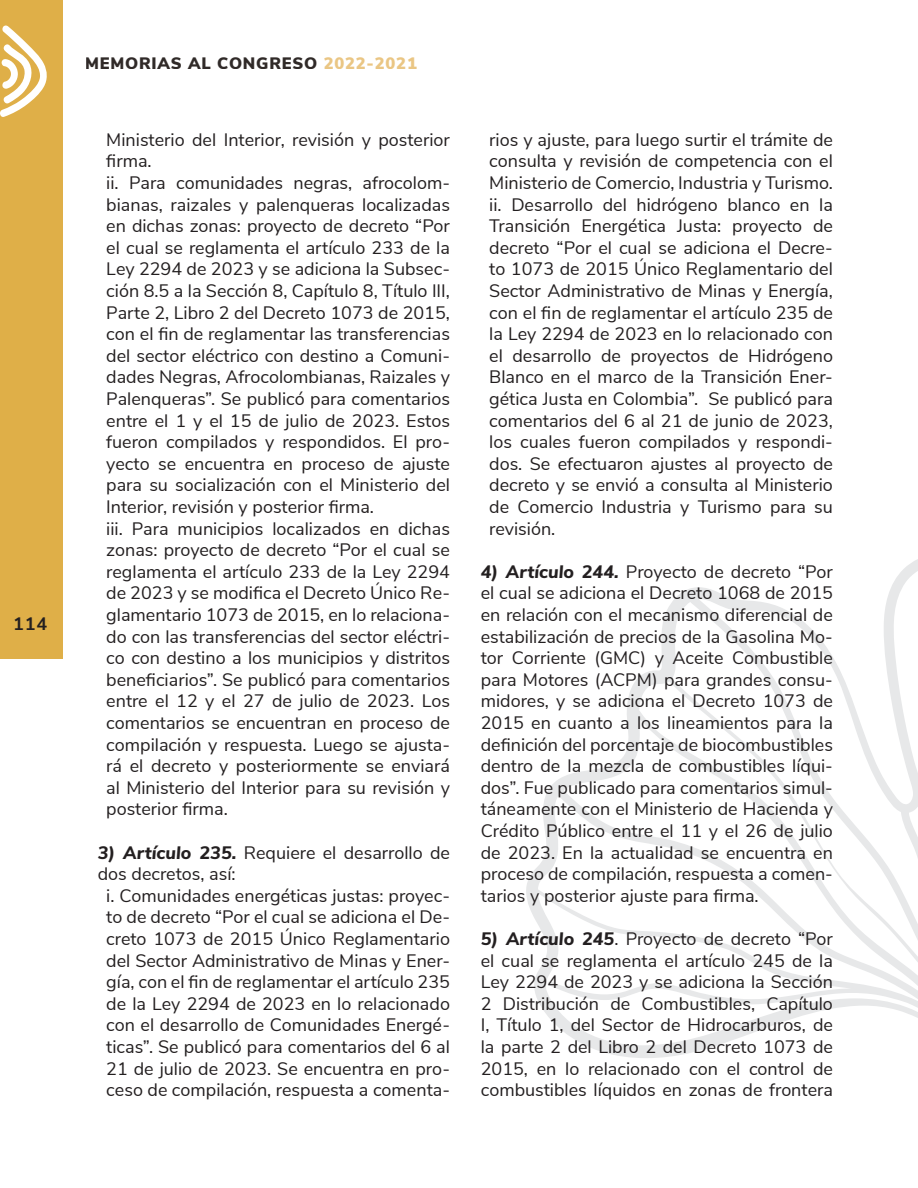
<style>
.page{position:relative;width:918px;height:1188px;background:#fff}
.page>*{position:absolute;margin:0;border:0;box-sizing:border-box;transform-origin:0 0}
.t1{font:18px/21.6px "Nunito Sans";color:#231f20;text-align:justify}
.t2{font:700 18px "Nunito Sans";color:#231f20}
.t3{font:900 16.5px "Nunito Sans";letter-spacing:.05em;color:#302a28}
.s1{color:#eac684}
.s2{font-weight:800;font-style:italic}
</style>
<div class="page">
<div style="left:0;top:0;width:63px;height:659px;background:#dfaf48"></div>
<svg style="left:526px;top:559px;width:392px;height:499px"></svg>
<svg style="left:0;top:25px;width:47px;height:92px"></svg>
<p class="t2" style="left:13px;top:611px;width:36px">114</p>
<p class="t3" style="left:85px;top:51px;width:333px">MEMORIAS AL CONGRESO <span class="s1">2022-2021</span></p>
<p class="t1" style="left:106px;top:128px;width:345px;text-align:left">Ministerio del Interior, revisión y posterior firma.<br>ii. Para comunidades negras, afrocolom&shy;bianas, raizales y palenqueras localizadas en dichas zonas: proyecto de decreto “Por el cual se reglamenta el artículo 233 de la Ley 2294 de 2023 y se adiciona la Subsec&shy;ción 8.5 a la Sección 8, Capítulo 8, Título III, Parte 2, Libro 2 del Decreto 1073 de 2015, con el fin de reglamentar las transferencias del sector eléctrico con destino a Comuni&shy;dades Negras, Afrocolombianas, Raizales y Palenqueras”. Se publicó para comentarios entre el 1 y el 15 de julio de 2023. Estos fueron compilados y respondidos. El pro&shy;yecto se encuentra en proceso de ajuste para su socialización con el Ministerio del Interior, revisión y posterior firma.<br>iii. Para municipios localizados en dichas zonas: proyecto de decreto “Por el cual se reglamenta el artículo 233 de la Ley 2294 de 2023 y se modifica el Decreto Único Re&shy;glamentario 1073 de 2015, en lo relaciona&shy;do con las transferencias del sector eléctri&shy;co con destino a los municipios y distritos beneficiarios”. Se publicó para comentarios entre el 12 y el 27 de julio de 2023. Los comentarios se encuentran en proceso de compilación y respuesta. Luego se ajusta&shy;rá el decreto y posteriormente se enviará al Ministerio del Interior para su revisión y posterior firma.</p>
<p class="t1" style="left:98px;top:840px;width:354px"><span class="s2">3) Artículo 235.</span> Requiere el desarrollo de</p>
<p class="t1" style="left:98px;top:862px;width:139px">dos decretos, así:</p>
<p class="t1" style="left:106px;top:884px;width:345px">i. Comunidades energéticas justas: proyec-</p>
<p class="t1" style="left:106px;top:905px;width:345px">to de decreto “Por el cual se adiciona el De-</p>
<p class="t1" style="left:106px;top:927px;width:345px">creto 1073 de 2015 Único Reglamentario</p>
<p class="t1" style="left:106px;top:948px;width:345px">del Sector Administrativo de Minas y Ener-</p>
<p class="t1" style="left:106px;top:970px;width:345px">gía, con el fin de reglamentar el artículo 235</p>
<p class="t1" style="left:106px;top:992px;width:345px">de la Ley 2294 de 2023 en lo relacionado</p>
<p class="t1" style="left:106px;top:1013px;width:345px">con el desarrollo de Comunidades Energé-</p>
<p class="t1" style="left:106px;top:1035px;width:345px">ticas”. Se publicó para comentarios del 6 al</p>
<p class="t1" style="left:106px;top:1056px;width:345px">21 de julio de 2023. Se encuentra en pro-</p>
<p class="t1" style="left:106px;top:1078px;width:345px">ceso de compilación, respuesta a comenta-</p>
<p class="t1" style="left:489px;top:128px;width:345px">rios y ajuste, para luego surtir el trámite de consulta y revisión de competencia con el Ministerio de Comercio, Industria y Turismo. ii. Desarrollo del hidrógeno blanco en la Transición Energética Justa: proyecto de decreto “Por el cual se adiciona el Decre&shy;to 1073 de 2015 Único Reglamentario del Sector Administrativo de Minas y Energía, con el fin de reglamentar el artículo 235 de la Ley 2294 de 2023 en lo relacionado con el desarrollo de proyectos de Hidrógeno Blanco en el marco de la Transición Ener&shy;gética Justa en Colombia”. Se publicó para comentarios del 6 al 21 de junio de 2023, los cuales fueron compilados y respondi&shy;dos. Se efectuaron ajustes al proyecto de decreto y se envió a consulta al Ministerio de Comercio Industria y Turismo para su revisión.</p>
<p class="t1" style="left:481px;top:560px;width:354px"><span class="s2">4) Artículo 244.</span> Proyecto de decreto “Por el cual se adiciona el Decreto 1068 de 2015 en relación con el mecanismo diferencial de estabilización de precios de la Gasolina Mo&shy;tor Corriente (GMC) y Aceite Combustible para Motores (ACPM) para grandes consu&shy;midores, y se adiciona el Decreto 1073 de 2015 en cuanto a los lineamientos para la definición del porcentaje de biocombustibles dentro de la mezcla de combustibles líqui&shy;dos”. Fue publicado para comentarios simul&shy;táneamente con el Ministerio de Hacienda y Crédito Público entre el 11 y el 26 de julio de 2023. En la actualidad se encuentra en proceso de compilación, respuesta a comen&shy;tarios y posterior ajuste para firma.</p>
<p class="t1" style="left:481px;top:927px;width:354px"><span class="s2">5) Artículo 245</span>. Proyecto de decreto “Por el cual se reglamenta el artículo 245 de la Ley 2294 de 2023 y se adiciona la Sección 2 Distribución de Combustibles, Capítulo I, Título 1, del Sector de Hidrocarburos, de la parte 2 del Libro 2 del Decreto 1073 de 2015, en lo relacionado con el control de combustibles líquidos en zonas de frontera</p>
</div>
